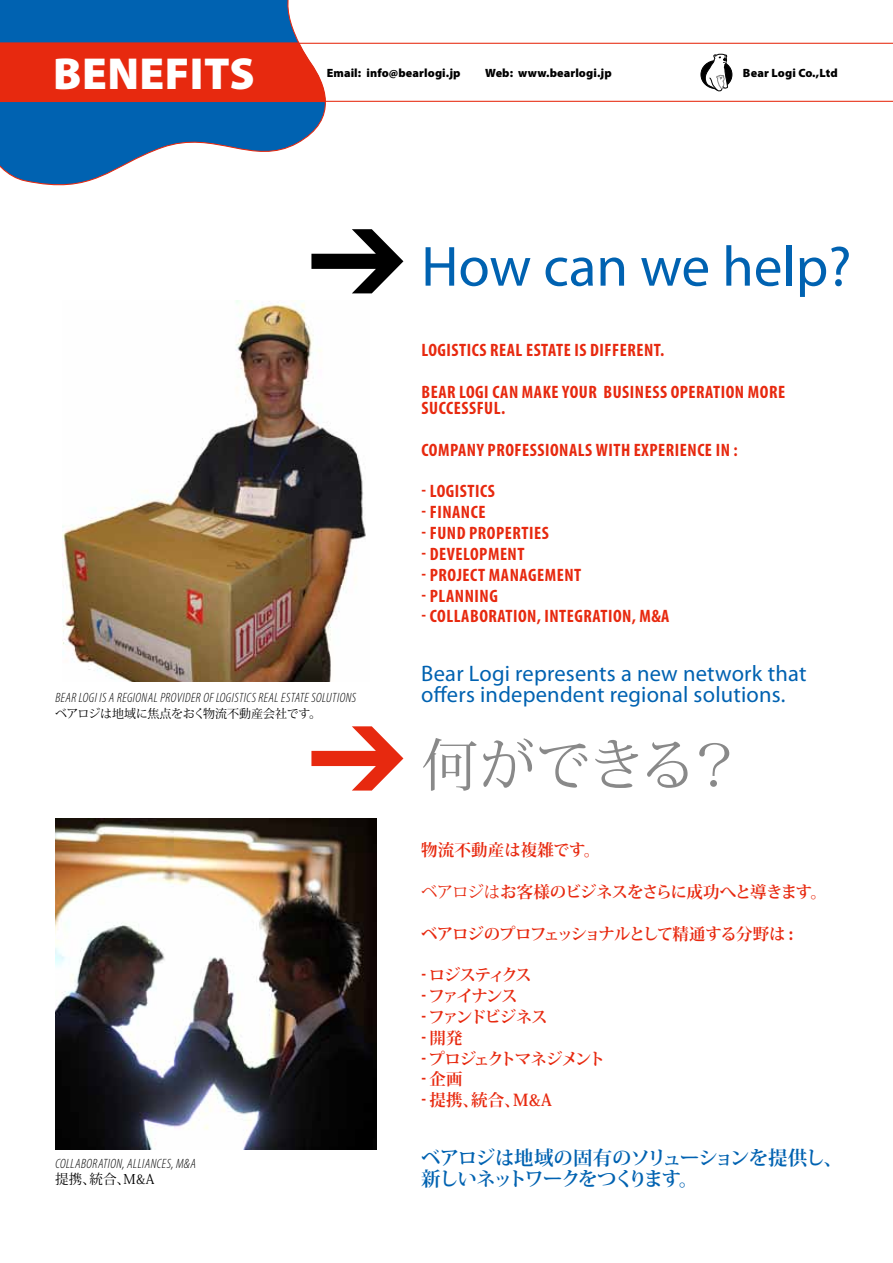
<style>
.page{position:relative;width:893px;height:1263px;background:#fff}
.page>*{position:absolute;margin:0;border:0;box-sizing:border-box;transform-origin:0 0}
.t1{font:57px "Myriad Pro";color:#0062b1}
.t2{font:57px "Koz Min Pro";letter-spacing:-.04em;color:#898989}
.t3{font:900 45px "Myriad Pro";letter-spacing:.01em;color:#fff}
.t4{font:22.5px/21px "Myriad Pro";letter-spacing:.01em;color:#0062b1}
.t5{font:700 19.5px/21px "Koz Min Pro";letter-spacing:-.08em;color:#0062b1}
.t6{font:700 condensed 18px/20.9px "Myriad Pro";letter-spacing:.03em;color:#e7290f}
.t7{font:700 16.5px "Koz Min Pro";letter-spacing:-.075em;color:#e7290f}
.t8{font:700 16.5px "Koz Min Pro";letter-spacing:-.1em;color:#e7290f}
.t9{font:700 16.5px/20.9px "Koz Min Pro";letter-spacing:-.105em;color:#e7290f}
.t10{font:700 16.5px "Koz Min Pro";letter-spacing:.01em;color:#e7290f}
.t11{font:700 16.5px "Koz Min Pro";letter-spacing:-.12em;color:#e7290f}
.t12{font:italic 300 condensed 13.5px "Myriad Pro";letter-spacing:.03em;color:#000}
.t13{font:13.5px "Koz Min Pro";color:#000}
.t14{font:900 12px "Myriad Pro";letter-spacing:.01em;color:#000}
.t15{font:12px "Koz Min Pro";letter-spacing:-.01em;color:#000}
.s1{font-weight:400}
.s2{font-family:"Myriad Pro";font-stretch:condensed;font-size:18px}
</style>
<div class="page">
<svg style="left:0;top:0;width:341px;height:186px;fill:#0062b1"></svg>
<svg style="left:311px;top:229px;width:92px;height:64px"></svg>
<svg style="left:311px;top:726px;width:92px;height:64px"></svg>
<img style="left:62px;top:300px;width:304px;height:381px">
<img style="left:55px;top:819px;width:321px;height:331px">
<hr style="left:0;top:43px;width:893px;height:1px;background:#e7290f">
<hr style="left:0;top:101px;width:893px;height:1px;background:#e7290f">
<div style="left:701px;top:61px;width:31px;height:28px;background:#000;border-radius:50%"></div>
<div style="left:701px;top:60px;width:31px;height:29px;border:1px solid #000;border-radius:50%"></div>
<svg style="left:705px;top:53px;width:23px;height:39px"></svg>
<div style="left:0;top:43px;width:325px;height:58px;background:#e7290f"></div>
<h2 class="t3" style="left:53px;top:43px;width:203px">BENEFITS</h2>
<p class="t14" style="left:327px;top:65px;width:135px">Email: info@bearlogi.jp</p>
<p class="t14" style="left:485px;top:65px;width:128px">Web: www.bearlogi.jp</p>
<p class="t14" style="left:743px;top:65px;width:96px">Bear Logi Co.,Ltd</p>
<h1 class="t1" style="left:421px;top:231px;width:432px">How can we help?</h1>
<p class="t6" style="left:421px;top:339px;width:78px">LOGISTICSREAL</p>
<p class="t6" style="left:526px;top:339px;width:9px">ESTATE</p>
<p class="t6" style="left:574px;top:339px;width:7px">IS</p>
<p class="t6" style="left:590px;top:339px;width:39px">DIFFERENT</p>
<p class="t6" style="left:660px;top:339px;width:6px">.</p>
<p class="t6" style="left:421px;top:381px;width:89px">BEAR LOGI CAN</p>
<p class="t6" style="left:522px;top:381px;width:50px">MAKE YOUR</p>
<p class="t6" style="left:671px;top:381px;width:10px">OPERATION</p>
<p class="t6" style="left:748px;top:381px;width:22px">MORE</p>
<p class="t6" style="left:603px;top:381px;width:9px">BUSINESS</p>
<p class="t6" style="left:421px;top:397px;width:72px">SUCCESSFUL</p>
<p class="t6" style="left:501px;top:397px;width:6px">.</p>
<p class="t6" style="left:421px;top:439px;width:38px">COMPANY</p>
<p class="t6" style="left:421px;top:481px;width:74px">- LOGISTI CS -FINAN</p>
<p class="t6" style="left:488px;top:439px;width:44px">PROFESSIONALS</p>
<p class="t6" style="left:697px;top:439px;width:26px">CEIN</p>
<p class="t6" style="left:596px;top:439px;width:47px">WITHEXPERIEN</p>
<p class="t6" style="left:733px;top:439px;width:6px">:</p>
<p class="t6" style="left:469px;top:501px;width:18px">CE<br>PROPERTIES</p>
<p class="t6" style="left:421px;top:522px;width:43px">FUND--DEVELOP</p>
<p class="t6" style="left:488px;top:543px;width:21px">MENT</p>
<p class="t6" style="left:421px;top:564px;width:161px">- PROJECT MANAGEMENT</p>
<p class="t6" style="left:421px;top:585px;width:77px">- PLANNING</p>
<p class="t6" style="left:421px;top:606px;width:18px">COLLABORATION-</p>
<p class="t6" style="left:537px;top:606px;width:56px">,INTEGRATION</p>
<p class="t6" style="left:632px;top:606px;width:39px">M, A&amp;</p>
<p class="t12" style="left:55px;top:689px;width:302px">BEAR LOGI AIS REGIONAL PROVIDER OF LO GISTICS REAL ESTATE SOL UTIONS</p>
<p class="t15" style="left:55px;top:705px;width:268px">ベアロジは地域に焦点をおく物流不動産会社です。</p>
<p class="t12" style="left:55px;top:1155px;width:93px">COLLABORATION,ALLIANCES</p>
<p class="t13" style="left:89px;top:1169px;width:67px">統合 M、 &amp;A</p>
<p class="t12" style="left:171px;top:1155px;width:25px">A&amp;M,</p>
<p class="t13" style="left:55px;top:1169px;width:42px">提携、</p>
<p class="t4" style="left:421px;top:662px;width:387px">Bear Logi represents a new network that offers independent regional solutions.</p>
<h1 class="t2" style="left:421px;top:725px;width:277px">何ができる</h1>
<h1 class="t2" style="left:686px;top:725px;width:58px">?</h1>
<p class="t10" style="left:421px;top:838px;width:180px">物流不動産は複雑です。</p>
<p class="t7" style="left:421px;top:880px;width:407px"><span class="s1">ベアロジは</span>お客様のビジネスをさらに成功へと導きます。</p>
<p class="t7" style="left:421px;top:921px;width:373px">ベアロジのプロフェッショナルとして精通する分野は <span class="s2">:</span></p>
<p class="t11" style="left:421px;top:963px;width:112px"><span class="s2">-</span> ロジスティクス</p>
<p class="t7" style="left:421px;top:984px;width:98px"><span class="s2">-</span> ファイナンス</p>
<p class="t9" style="left:421px;top:1006px;width:128px"><span class="s2">-</span> ファンドビジネス<span class="s2">-</span>開発</p>
<p class="t8" style="left:421px;top:1046px;width:185px"><span class="s2">-</span> プロジェクトマネジメント</p>
<p class="t7" style="left:421px;top:1067px;width:43px"><span class="s2">-</span>企画</p>
<p class="t7" style="left:471px;top:1088px;width:82px">統合 M、 &amp;A</p>
<p class="t7" style="left:421px;top:1088px;width:59px"><span class="s2">-</span> 提携、</p>
<p class="t5" style="left:421px;top:1146px;width:423px">ベアロジは地域の固有のソリューションを提供し、新しいネットワークをつくります。</p>
</div>
